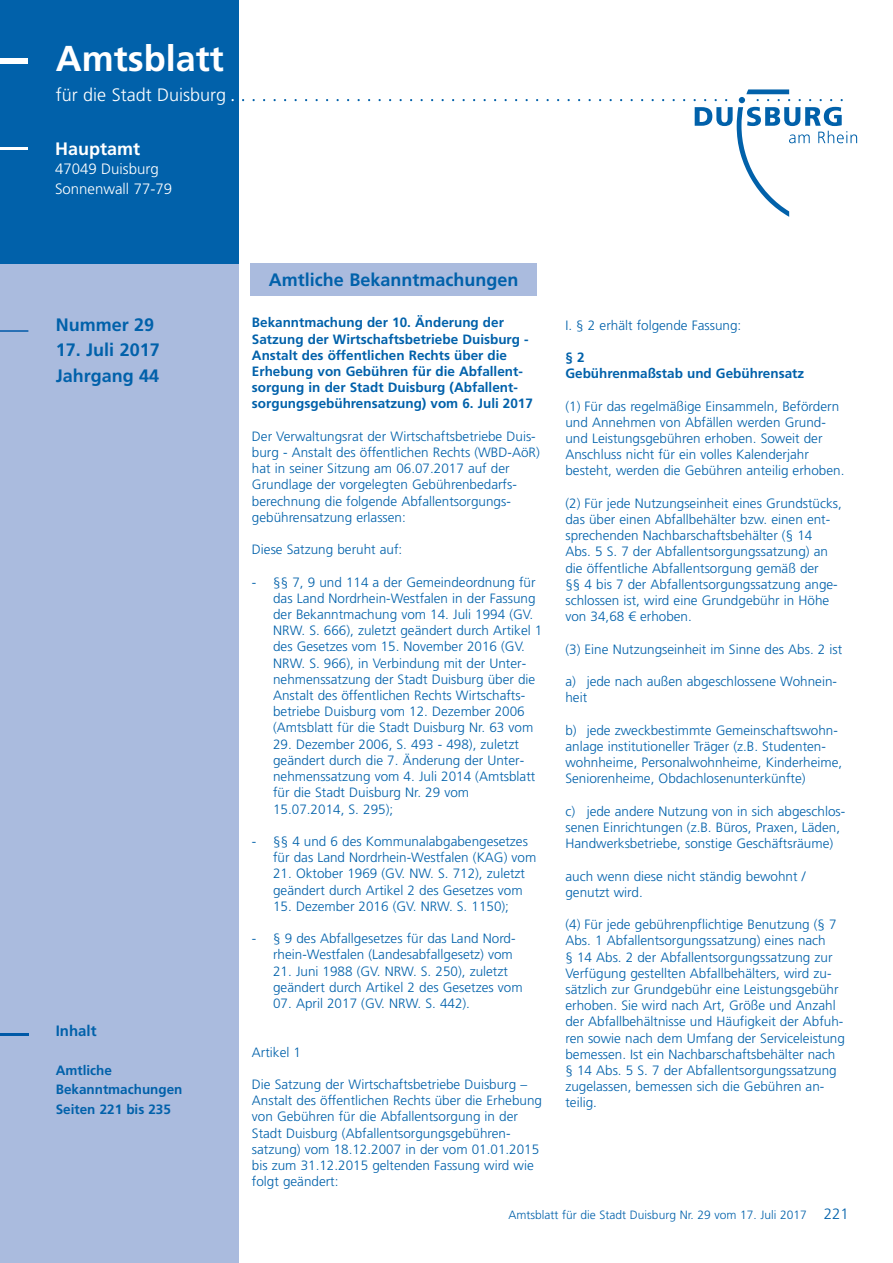
<style>
.page{position:relative;width:893px;height:1263px;background:#fff}
.page>*{position:absolute;margin:0;border:0;box-sizing:border-box;transform-origin:0 0}
.t1{font:150px "Duisburg Logo";letter-spacing:.14em;color:#0161aa}
.t2{font:700 36px "Frutiger 65";color:#fff}
.t3{font:700 18px/25.5px "Frutiger 65";color:#0161aa}
.t4{font:300 18px "Frutiger 45";color:#fff}
.t5{font:700 18px "Frutiger 65";color:#fff}
.t6{font:300 15px/19.5px "Frutiger 45";color:#fff}
.t7{font:700 15px "Frutiger 65";color:#0161aa}
.t8{font:300 13.5px/16.2px "Frutiger 45";color:#0161aa}
.t9{font:700 13.5px/16.2px "Frutiger 65";color:#0161aa}
.t10{font:300 12px "Frutiger 45";color:#0161aa}
.s1{color:#fff}
.s2{font-size:15px}
</style>
<div class="page">
<div style="left:0;top:263px;width:239px;height:1000px;background:#aabbde"></div>
<div style="left:0;top:0;width:239px;height:264px;background:#0161aa"></div>
<div style="left:0;top:59px;width:28px;height:5px;background:#fff"></div>
<hr style="left:0;top:147px;width:28px;height:3px;background:#fff">
<hr style="left:0;top:1033px;width:28px;height:2px;background:#0059a7">
<hr style="left:0;top:330px;width:28px;height:2px;background:#0059a7">
<div style="left:250px;top:264px;width:287px;height:32px;background:#aabbde"></div>
<h2 class="t2" style="left:56px;top:38px;width:170px">Amtsblatt</h2>
<h3 class="t4" style="left:56px;top:85px;width:172px">für die Stadt Duisburg</h3>
<h1 class="t1" style="left:226px;top:-39px;width:632px"><span class="s1">0</span>11111 111111111l</h1>
<h3 class="t5" style="left:55px;top:138px;width:87px">Hauptamt</h3>
<p class="t6" style="left:55px;top:159px;width:119px">47049 Duisburg<br>Sonnenwall 77-79</p>
<h3 class="t3" style="left:56px;top:312px;width:100px">Nummer 29</h3>
<h3 class="t3" style="left:56px;top:337px;width:106px">17. Juli 2017<br>Jahrgang 44</h3>
<p class="t7" style="left:56px;top:1022px;width:42px">Inhalt</p>
<p class="t9" style="left:56px;top:1060px;width:128px;line-height:19.5px">Amtliche<br>Bekanntmachungen<br>Seiten 221 bis 235</p>
<h3 class="t3" style="left:269px;top:267px;width:251px">Amtliche Bekanntmachungen</h3>
<p class="t9" style="left:252px;top:315px;width:283px">Bekanntmachung der 10. Änderung der Satzung der Wirtschaftsbetriebe Duisburg - Anstalt des öffentlichen Rechts über die Erhebung von Gebühren für die Abfallent&shy;sorgung in der Stadt Duisburg (Abfallent&shy;sorgungsgebührensatzung) vom 6. Juli 2017</p>
<p class="t8" style="left:252px;top:428px;width:289px">Der Verwaltungsrat der Wirtschaftsbetriebe Duis&shy;burg - Anstalt des öffentlichen Rechts (WBD-AöR) hat in seiner Sitzung am 06.07.2017 auf der Grundlage der vorgelegten Gebührenbedarfs&shy;berechnung die folgende Abfallentsorgungs&shy;gebührensatzung erlassen:</p>
<p class="t8" style="left:252px;top:542px;width:152px">Diese Satzung beruht auf:</p>
<p class="t8" style="left:273px;top:574px;width:271px;text-indent:-21px">- §§ 7, 9 und 114 a der Gemeindeordnung für das Land Nordrhein-Westfalen in der Fassung der Bekanntmachung vom 14. Juli 1994 (GV.<br>NRW. S. 666), zuletzt geändert durch Artikel 1 des Gesetzes vom 15. November 2016 (GV.<br>NRW. S. 966), in Verbindung mit der Unter&shy;nehmenssatzung der Stadt Duisburg über die Anstalt des öffentlichen Rechts Wirtschafts&shy;betriebe Duisburg vom 12. Dezember 2006 (Amtsblatt für die Stadt Duisburg Nr. 63 vom</p>
<p class="t8" style="left:273px;top:736px;width:264px">29. Dezember 2006, S. 493 - 498), zuletzt geändert durch die 7. Änderung der Unter&shy;nehmenssatzung vom 4. Juli 2014 (Amtsblatt für die Stadt Duisburg Nr. 29 vom 15.07.2014, S. 295);</p>
<p class="t8" style="left:273px;top:833px;width:265px;text-indent:-21px">- §§ 4 und 6 des Kommunalabgabengesetzes für das Land Nordrhein-Westfalen (KAG) vom</p>
<p class="t8" style="left:273px;top:866px;width:253px">21. Oktober 1969 (GV. NW. S. 712), zuletzt geändert durch Artikel 2 des Gesetzes vom</p>
<p class="t8" style="left:273px;top:898px;width:237px">15. Dezember 2016 (GV. NRW. S. 1150);</p>
<p class="t8" style="left:252px;top:930px;width:265px;text-align:right">- § 9 des Abfallgesetzes für das Land Nord&shy;rhein-Westfalen (Landesabfallgesetz) vom</p>
<p class="t8" style="left:273px;top:963px;width:251px">21. Juni 1988 (GV. NRW. S. 250), zuletzt geändert durch Artikel 2 des Gesetzes vom</p>
<p class="t8" style="left:273px;top:995px;width:198px">07. April 2017 (GV. NRW. S. 442).</p>
<p class="t8" style="left:252px;top:1044px;width:51px">Artikel 1</p>
<p class="t8" style="left:252px;top:1076px;width:292px">Die Satzung der Wirtschaftsbetriebe Duisburg – Anstalt des öffentlichen Rechts über die Erhebung von Gebühren für die Abfallentsorgung in der Stadt Duisburg (Abfallentsorgungsgebühren&shy;satzung) vom 18.12.2007 in der vom 01.01.2015 bis zum 31.12.2015 geltenden Fassung wird wie folgt geändert:</p>
<p class="t8" style="left:565px;top:317px;width:177px">I. § 2 erhält folgende Fassung:</p>
<p class="t9" style="left:565px;top:349px;width:240px">§ 2<br>Gebührenmaßstab und Gebührensatz</p>
<p class="t8" style="left:565px;top:398px;width:280px">(1) Für das regelmäßige Einsammeln, Befördern und Annehmen von Abfällen werden Grund&shy;und Leistungsgebühren erhoben. Soweit der Anschluss nicht für ein volles Kalenderjahr besteht, werden die Gebühren anteilig erhoben.</p>
<p class="t8" style="left:565px;top:495px;width:278px">(2) Für jede Nutzungseinheit eines Grundstücks, das über einen Abfallbehälter bzw. einen ent&shy;sprechenden Nachbarschaftsbehälter (§ 14<br>Abs. 5 S. 7 der Abfallentsorgungssatzung) an die öffentliche Abfallentsorgung gemäß der<br>§§ 4 bis 7 der Abfallentsorgungssatzung ange&shy;schlossen ist, wird eine Grundgebühr in Höhe von 34,68 € erhoben.</p>
<p class="t8" style="left:565px;top:641px;width:278px">(3) Eine Nutzungseinheit im Sinne des Abs. 2 ist</p>
<p class="t8" style="left:565px;top:673px;width:273px">a) jede nach außen abgeschlossene Wohnein&shy;heit</p>
<p class="t8" style="left:565px;top:722px;width:278px">b) jede zweckbestimmte Gemeinschaftswohn&shy;anlage institutioneller Träger (z.B. Studenten&shy;wohnheime, Personalwohnheime, Kinderheime, Seniorenheime, Obdachlosenunterkünfte)</p>
<p class="t8" style="left:565px;top:803px;width:281px">c) jede andere Nutzung von in sich abgeschlos&shy;senen Einrichtungen (z.B. Büros, Praxen, Läden,<br>Handwerksbetriebe, sonstige Geschäftsräume)</p>
<p class="t8" style="left:565px;top:868px;width:242px">auch wenn diese nicht ständig bewohnt / genutzt wird.</p>
<p class="t8" style="left:565px;top:916px;width:281px">(4) Für jede gebührenpflichtige Benutzung (§ 7<br>Abs. 1 Abfallentsorgungssatzung) eines nach<br>§ 14 Abs. 2 der Abfallentsorgungssatzung zur Verfügung gestellten Abfallbehälters, wird zu&shy;sätzlich zur Grundgebühr eine Leistungsgebühr erhoben. Sie wird nach Art, Größe und Anzahl der Abfallbehältnisse und Häufigkeit der Abfuh&shy;ren sowie nach dem Umfang der Serviceleistung bemessen. Ist ein Nachbarschaftsbehälter nach § 14 Abs. 5 S. 7 der Abfallentsorgungssatzung zugelassen, bemessen sich die Gebühren an&shy;teilig.</p>
<p class="t10" style="left:509px;top:1208px;width:342px">Amtsblatt für die Stadt Duisburg Nr. 29 vom 17. Juli 2017 <span class="s2">221</span></p>
</div>
